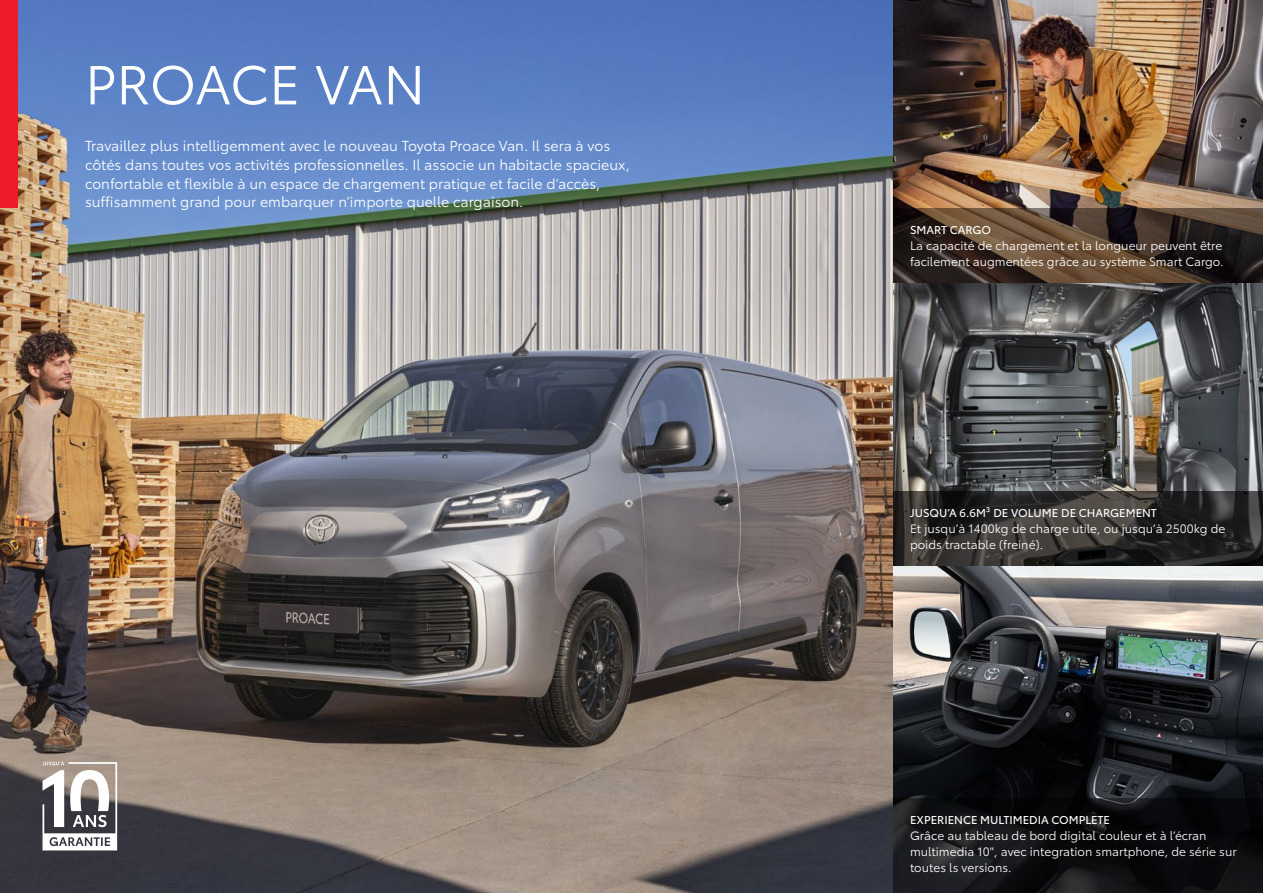
<style>
.page{position:relative;width:1263px;height:893px;background:#fff}
.page>*{position:absolute;margin:0;border:0;box-sizing:border-box;transform-origin:0 0}
.t1{font:54px "Toyota Type";letter-spacing:-.02em;color:#fff}
.t2{font:14.25px/18.8px "Toyota Type";color:#fff}
.t3{font:12px/15.9px "Toyota Type";color:#fff}
.t4{font:11.25px "Toyota Type";color:#fff}
</style>
<div class="page">
<img style="left:0;top:0;width:1263px;height:893px">
<div style="left:0;top:0;width:17px;height:207px;background:#ee1b2d"></div>
<svg style="left:893px;top:208px;width:370px;height:75px;background:#443429"></svg>
<svg style="left:893px;top:491px;width:370px;height:75px;background:#2f2d2c"></svg>
<svg style="left:893px;top:798px;width:370px;height:95px;background:#101013"></svg>
<svg style="left:43px;top:761px;width:74px;height:89px"></svg>
<h1 class="t1" style="left:85px;top:45px;width:342px">PROACE VAN</h1>
<p class="t2" style="left:85px;top:136px;width:546px">Travaillez plus intelligemment avec le nouveau Toyota Proace Van. Il sera à vos côtés dans toutes vos activités professionnelles. Il associe un habitacle spacieux, confortable et flexible à un espace de chargement pratique et facile d’accès, suffisamment grand pour embarquer n’importe quelle cargaison.</p>
<p class="t4" style="left:910px;top:221px;width:83px">SMART CARGO</p>
<p class="t3" style="left:910px;top:237px;width:315px">La capacité de chargement et la longueur peuvent être facilement augmentées grâce au système Smart Cargo.</p>
<p class="t4" style="left:910px;top:504px;width:248px">JUSQU’A 6.6M³ DE VOLUME DE CHARGEMENT</p>
<p class="t3" style="left:910px;top:519px;width:317px">Et jusqu’à 1400kg de charge utile, ou jusqu’à 2500kg de poids tractable (freiné).</p>
<p class="t4" style="left:910px;top:811px;width:202px">EXPERIENCE MULTIMEDIA COMPLETE</p>
<p class="t3" style="left:910px;top:827px;width:328px">Grâce au tableau de bord digital couleur et à l’écran multimedia 10", avec integration smartphone, de série sur toutes ls versions.</p>
</div>
